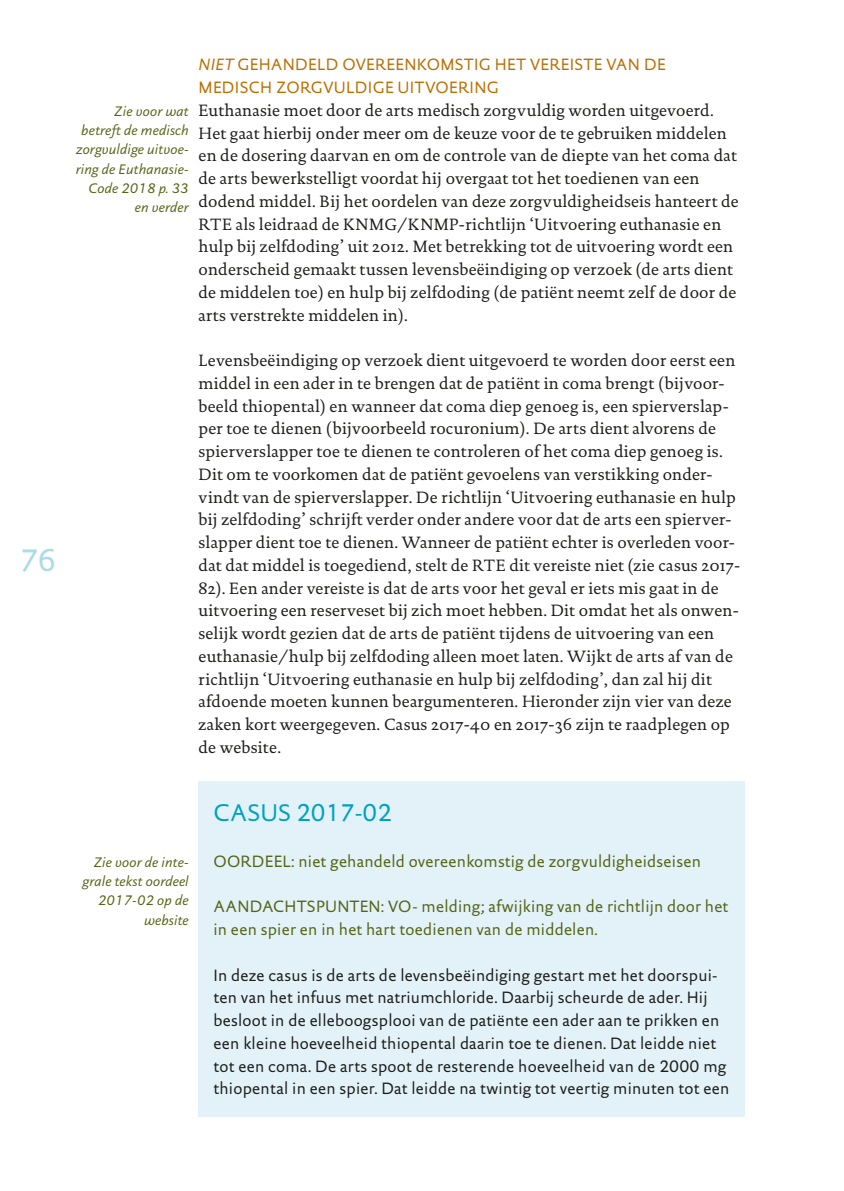
<style>
.page{position:relative;width:844px;height:1191px;background:#fff}
.page>*{position:absolute;margin:0;border:0;box-sizing:border-box;transform-origin:0 0}
.t1{font:31.5px "DTL Documenta Sans TOT";color:#aadbe8}
.t2{font:24.5px "DTL Documenta Sans TOT";color:#00a1bf}
.t3{font:16.62px/22.8px "DTL Documenta TOT";letter-spacing:.01em;color:#1d1d1b}
.t4{font:16.62px/22.8px "DTL Documenta Sans TOT";letter-spacing:.015em;color:#1d1d1b}
.t5{font:16.62px/22.8px "DTL Documenta Sans TOT";letter-spacing:.015em;color:#556415}
.t6{font:16.62px/22.8px "DTL Documenta Sans TOT";letter-spacing:.02em;color:#ba6e00}
.t7{font:italic 14px/19.2px "DTL Documenta Sans TOT";letter-spacing:.015em;color:#556415;text-align:right}
.s1{font-style:italic}
</style>
<div class="page">
<div style="left:198px;top:780px;width:546px;height:336px;background:#e2f2f8"></div>
<h1 class="t1" style="left:20px;top:541px;width:38px">76</h1>
<p class="t7" style="left:76px;top:101px;width:114px">Zie voor wat betreft de medisch zorgvuldige uitvoe&shy;ring de Euthanasie-<br>Code 2018 p. 33 en verder</p>
<p class="t6" style="left:198px;top:53px;width:468px"><span class="s1">NIET</span> GEHANDELD OVEREENKOMSTIG HET VEREISTE VAN DE<br>MEDISCH ZORGVULDIGE UITVOERING</p>
<p class="t3" style="left:198px;top:99px;width:541px">Euthanasie moet door de arts medisch zorgvuldig worden uitgevoerd.<br>Het gaat hierbij onder meer om de keuze voor de te gebruiken middelen en de dosering daarvan en om de controle van de diepte van het coma dat de arts bewerkstelligt voordat hij overgaat tot het toedienen van een dodend middel. Bij het oordelen van deze zorgvuldigheidseis hanteert de RTE als leidraad de KNMG/KNMP-richtlijn ‘Uitvoering euthanasie en hulp bij zelfdoding’ uit 2012. Met betrekking tot de uitvoering wordt een onderscheid gemaakt tussen levensbeëindiging op verzoek (de arts dient de middelen toe) en hulp bij zelfdoding (de patiënt neemt zelf de door de arts verstrekte middelen in).</p>
<p class="t3" style="left:198px;top:349px;width:543px">Levensbeëindiging op verzoek dient uitgevoerd te worden door eerst een middel in een ader in te brengen dat de patiënt in coma brengt (bijvoor&shy;beeld thiopental) en wanneer dat coma diep genoeg is, een spierverslap&shy;per toe te dienen (bijvoorbeeld rocuronium). De arts dient alvorens de spierverslapper toe te dienen te controleren of het coma diep genoeg is.<br>Dit om te voorkomen dat de patiënt gevoelens van verstikking onder&shy;vindt van de spierverslapper. De richtlijn ‘Uitvoering euthanasie en hulp bij zelfdoding’ schrijft verder onder andere voor dat de arts een spierver&shy;slapper dient toe te dienen. Wanneer de patiënt echter is overleden voor&shy;dat dat middel is toegediend, stelt de RTE dit vereiste niet (zie casus 2017- 82). Een ander vereiste is dat de arts voor het geval er iets mis gaat in de uitvoering een reserveset bij zich moet hebben. Dit omdat het als onwen&shy;selijk wordt gezien dat de arts de patiënt tijdens de uitvoering van een euthanasie/hulp bij zelfdoding alleen moet laten. Wijkt de arts af van de richtlijn ‘Uitvoering euthanasie en hulp bij zelfdoding’, dan zal hij dit afdoende moeten kunnen beargumenteren. Hieronder zijn vier van deze zaken kort weergegeven. Casus 2017-40 en 2017-36 zijn te raadplegen op de website.</p>
<p class="t7" style="left:82px;top:852px;width:108px">Zie voor de inte&shy;grale tekst oordeel<br>2017-02 op de website</p>
<h2 class="t2" style="left:213px;top:798px;width:180px">CASUS 2017-02</h2>
<p class="t5" style="left:213px;top:849px;width:489px">OORDEEL: niet gehandeld overeenkomstig de zorgvuldigheidseisen</p>
<p class="t5" style="left:213px;top:895px;width:516px">AANDACHTSPUNTEN: VO- melding; afwijking van de richtlijn door het in een spier en in het hart toedienen van de middelen.</p>
<p class="t4" style="left:213px;top:963px;width:517px">In deze casus is de arts de levensbeëindiging gestart met het doorspui&shy;ten van het infuus met natriumchloride. Daarbij scheurde de ader. Hij besloot in de elleboogsplooi van de patiënte een ader aan te prikken en een kleine hoeveelheid thiopental daarin toe te dienen. Dat leidde niet tot een coma. De arts spoot de resterende hoeveelheid van de 2000 mg thiopental in een spier. Dat leidde na twintig tot veertig minuten tot een</p>
</div>
